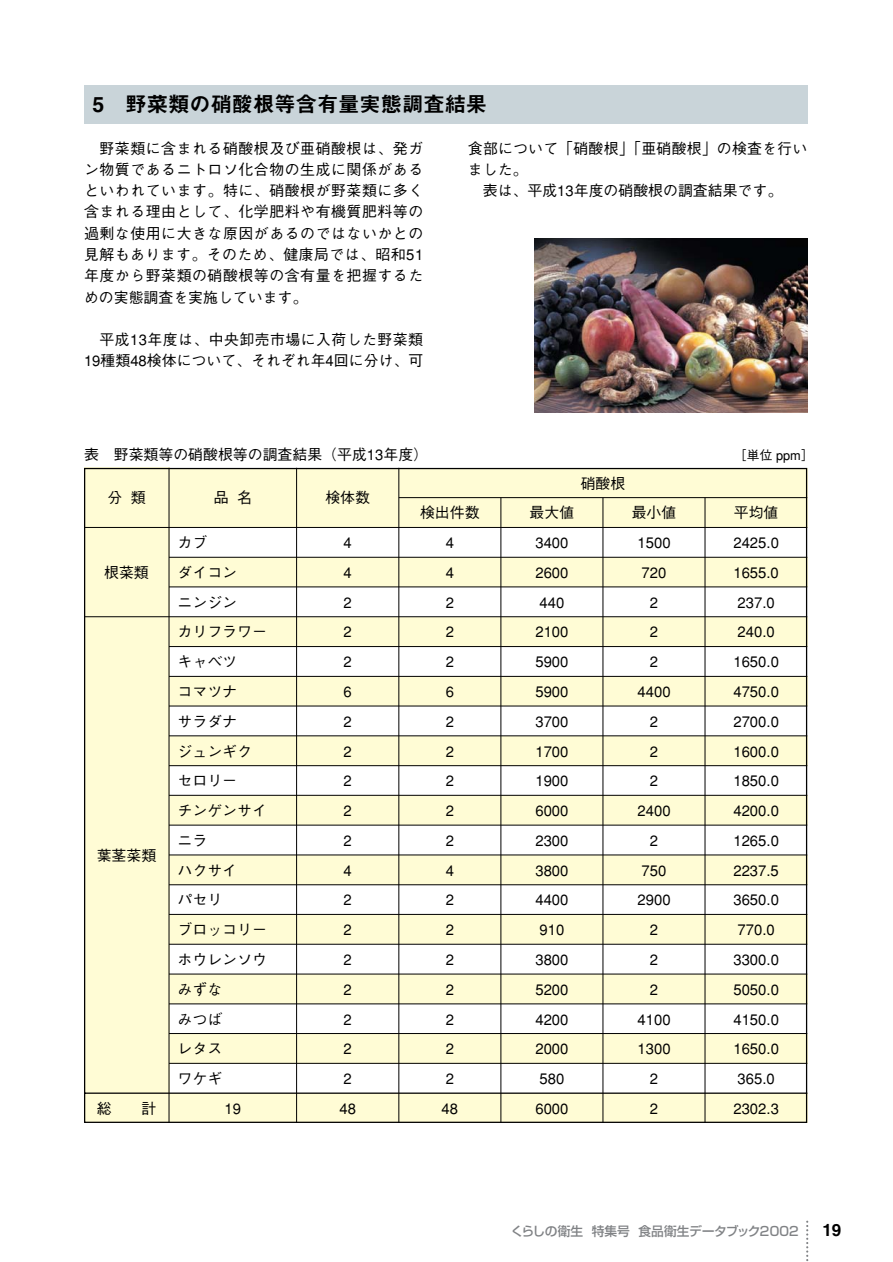
<style>
.page{position:relative;width:893px;height:1262px;background:#fff}
.page>*{position:absolute;margin:0;border:0;box-sizing:border-box;transform-origin:0 0}
.t1{font:21.3px "Midashi Go MB31";color:#000}
.t2{font:16.95px "Midashi Go MB31";color:#000}
.t3{font:500 14.85px/21.3px "Gothic BBB";color:#000;text-align:justify}
.t4{font:500 12.75px "Shin Go";color:#808285}
.t5{font:500 12.75px "Gothic BBB";color:#000}
</style>
<div class="page">
<svg style="left:806px;top:1221px;width:2px;height:40px"></svg>
<div style="left:84px;top:85px;width:723px;height:38px;background:#c9d4d9"></div>
<img style="left:535px;top:238px;width:272px;height:174px">
<svg style="left:84px;top:467px;width:724px;height:656px"></svg>
<hr style="left:169px;top:468px;width:1px;height:655px;background:#000">
<hr style="left:296px;top:468px;width:1px;height:655px;background:#000">
<hr style="left:398px;top:468px;width:1px;height:655px;background:#000">
<hr style="left:500px;top:497px;width:1px;height:626px;background:#000">
<hr style="left:602px;top:497px;width:1px;height:626px;background:#000">
<hr style="left:704px;top:497px;width:1px;height:626px;background:#000">
<h1 class="t1" style="left:92px;top:96px;width:396px">5 野菜類の硝酸根等含有量実態調査結果</h1>
<p class="t3" style="left:84px;top:139px;width:341px;text-indent:15px">野菜類に含まれる硝酸根及び亜硝酸根は、発ガン物質であるニトロソ化合物の生成に関係があるといわれています。特に、硝酸根が野菜類に多く含まれる理由として、化学肥料や有機質肥料等の過剰な使用に大きな原因があるのではないかとの見解もあります。そのため、健康局では、昭和51年度から野菜類の硝酸根等の含有量を把握するための実態調査を実施しています。</p>
<p class="t3" style="left:84px;top:331px;width:341px;text-align:right">平成13年度は、中央卸売市場に入荷した野菜類<br>19種類48検体について、それぞれ年4回に分け、可</p>
<p class="t3" style="left:468px;top:139px;width:341px">食部について「硝酸根」「亜硝酸根」の検査を行い</p>
<p class="t3" style="left:468px;top:161px;width:61px">ました。</p>
<p class="t3" style="left:483px;top:182px;width:301px">表は、平成13年度の硝酸根の調査結果です。</p>
<p class="t3" style="left:84px;top:446px;width:345px">表　野菜類等の硝酸根等の調査結果（平成13年度）</p>
<p class="t5" style="left:734px;top:450px;width:81px">［単位 ppm］</p>
<p class="t3" style="left:107px;top:489px;width:40px">分類</p>
<p class="t3" style="left:104px;top:563px;width:46px">根菜類</p>
<p class="t3" style="left:97px;top:846px;width:61px">葉茎菜類</p>
<p class="t3" style="left:97px;top:1099px;width:61px">総　　計</p>
<p class="t3" style="left:214px;top:489px;width:40px">品名</p>
<p class="t3" style="left:325px;top:489px;width:46px">検体数</p>
<p class="t3" style="left:580px;top:474px;width:46px">硝酸根</p>
<p class="t3" style="left:420px;top:504px;width:61px">検出件数</p>
<p class="t3" style="left:529px;top:504px;width:46px">最大値</p>
<p class="t3" style="left:631px;top:504px;width:46px">最小値</p>
<p class="t3" style="left:733px;top:504px;width:46px">平均値</p>
<p class="t3" style="left:177px;top:534px;width:31px">カブ</p>
<p class="t3" style="left:343px;top:534px;width:10px">4</p>
<p class="t3" style="left:445px;top:534px;width:10px">4</p>
<p class="t3" style="left:535px;top:534px;width:35px">3400</p>
<p class="t3" style="left:637px;top:534px;width:35px">1500</p>
<p class="t3" style="left:733px;top:534px;width:47px">2425.0</p>
<p class="t3" style="left:177px;top:563px;width:61px">ダイコン</p>
<p class="t3" style="left:343px;top:563px;width:10px">4</p>
<p class="t3" style="left:445px;top:563px;width:10px">4</p>
<p class="t3" style="left:535px;top:563px;width:35px">2600</p>
<p class="t3" style="left:641px;top:563px;width:26px">720</p>
<p class="t3" style="left:733px;top:563px;width:47px">1655.0</p>
<p class="t3" style="left:177px;top:593px;width:61px">ニンジン</p>
<p class="t3" style="left:343px;top:593px;width:10px">2</p>
<p class="t3" style="left:445px;top:593px;width:10px">2</p>
<p class="t3" style="left:539px;top:593px;width:26px">440</p>
<p class="t3" style="left:650px;top:593px;width:10px">2</p>
<p class="t3" style="left:737px;top:593px;width:39px">237.0</p>
<p class="t3" style="left:177px;top:623px;width:91px">カリフラワー</p>
<p class="t3" style="left:343px;top:623px;width:10px">2</p>
<p class="t3" style="left:445px;top:623px;width:10px">2</p>
<p class="t3" style="left:535px;top:623px;width:35px">2100</p>
<p class="t3" style="left:650px;top:623px;width:10px">2</p>
<p class="t3" style="left:737px;top:623px;width:39px">240.0</p>
<p class="t3" style="left:177px;top:653px;width:61px">キャベツ</p>
<p class="t3" style="left:343px;top:653px;width:10px">2</p>
<p class="t3" style="left:445px;top:653px;width:10px">2</p>
<p class="t3" style="left:535px;top:653px;width:35px">5900</p>
<p class="t3" style="left:650px;top:653px;width:10px">2</p>
<p class="t3" style="left:733px;top:653px;width:47px">1650.0</p>
<p class="t3" style="left:177px;top:682px;width:61px">コマツナ</p>
<p class="t3" style="left:343px;top:682px;width:10px">6</p>
<p class="t3" style="left:445px;top:682px;width:10px">6</p>
<p class="t3" style="left:535px;top:682px;width:35px">5900</p>
<p class="t3" style="left:637px;top:682px;width:35px">4400</p>
<p class="t3" style="left:733px;top:682px;width:47px">4750.0</p>
<p class="t3" style="left:177px;top:712px;width:61px">サラダナ</p>
<p class="t3" style="left:343px;top:712px;width:10px">2</p>
<p class="t3" style="left:445px;top:712px;width:10px">2</p>
<p class="t3" style="left:535px;top:712px;width:35px">3700</p>
<p class="t3" style="left:650px;top:712px;width:10px">2</p>
<p class="t3" style="left:733px;top:712px;width:47px">2700.0</p>
<p class="t3" style="left:177px;top:742px;width:76px">ジュンギク</p>
<p class="t3" style="left:343px;top:742px;width:10px">2</p>
<p class="t3" style="left:445px;top:742px;width:10px">2</p>
<p class="t3" style="left:535px;top:742px;width:35px">1700</p>
<p class="t3" style="left:650px;top:742px;width:10px">2</p>
<p class="t3" style="left:733px;top:742px;width:47px">1600.0</p>
<p class="t3" style="left:177px;top:772px;width:61px">セロリー</p>
<p class="t3" style="left:343px;top:772px;width:10px">2</p>
<p class="t3" style="left:445px;top:772px;width:10px">2</p>
<p class="t3" style="left:535px;top:772px;width:35px">1900</p>
<p class="t3" style="left:650px;top:772px;width:10px">2</p>
<p class="t3" style="left:733px;top:772px;width:47px">1850.0</p>
<p class="t3" style="left:177px;top:802px;width:91px">チンゲンサイ</p>
<p class="t3" style="left:343px;top:802px;width:10px">2</p>
<p class="t3" style="left:445px;top:802px;width:10px">2</p>
<p class="t3" style="left:535px;top:802px;width:35px">6000</p>
<p class="t3" style="left:637px;top:802px;width:35px">2400</p>
<p class="t3" style="left:733px;top:802px;width:47px">4200.0</p>
<p class="t3" style="left:177px;top:831px;width:31px">ニラ</p>
<p class="t3" style="left:343px;top:831px;width:10px">2</p>
<p class="t3" style="left:445px;top:831px;width:10px">2</p>
<p class="t3" style="left:535px;top:831px;width:35px">2300</p>
<p class="t3" style="left:650px;top:831px;width:10px">2</p>
<p class="t3" style="left:733px;top:831px;width:47px">1265.0</p>
<p class="t3" style="left:177px;top:861px;width:61px">ハクサイ</p>
<p class="t3" style="left:343px;top:861px;width:10px">4</p>
<p class="t3" style="left:445px;top:861px;width:10px">4</p>
<p class="t3" style="left:535px;top:861px;width:35px">3800</p>
<p class="t3" style="left:641px;top:861px;width:26px">750</p>
<p class="t3" style="left:733px;top:861px;width:47px">2237.5</p>
<p class="t3" style="left:177px;top:891px;width:46px">パセリ</p>
<p class="t3" style="left:343px;top:891px;width:10px">2</p>
<p class="t3" style="left:445px;top:891px;width:10px">2</p>
<p class="t3" style="left:535px;top:891px;width:35px">4400</p>
<p class="t3" style="left:637px;top:891px;width:35px">2900</p>
<p class="t3" style="left:733px;top:891px;width:47px">3650.0</p>
<p class="t3" style="left:177px;top:921px;width:91px">ブロッコリー</p>
<p class="t3" style="left:343px;top:921px;width:10px">2</p>
<p class="t3" style="left:445px;top:921px;width:10px">2</p>
<p class="t3" style="left:539px;top:921px;width:26px">910</p>
<p class="t3" style="left:650px;top:921px;width:10px">2</p>
<p class="t3" style="left:737px;top:921px;width:39px">770.0</p>
<p class="t3" style="left:177px;top:950px;width:91px">ホウレンソウ</p>
<p class="t3" style="left:343px;top:950px;width:10px">2</p>
<p class="t3" style="left:445px;top:950px;width:10px">2</p>
<p class="t3" style="left:535px;top:950px;width:35px">3800</p>
<p class="t3" style="left:650px;top:950px;width:10px">2</p>
<p class="t3" style="left:733px;top:950px;width:47px">3300.0</p>
<p class="t3" style="left:177px;top:980px;width:46px">みずな</p>
<p class="t3" style="left:343px;top:980px;width:10px">2</p>
<p class="t3" style="left:445px;top:980px;width:10px">2</p>
<p class="t3" style="left:535px;top:980px;width:35px">5200</p>
<p class="t3" style="left:650px;top:980px;width:10px">2</p>
<p class="t3" style="left:733px;top:980px;width:47px">5050.0</p>
<p class="t3" style="left:177px;top:1010px;width:46px">みつば</p>
<p class="t3" style="left:343px;top:1010px;width:10px">2</p>
<p class="t3" style="left:445px;top:1010px;width:10px">2</p>
<p class="t3" style="left:535px;top:1010px;width:35px">4200</p>
<p class="t3" style="left:637px;top:1010px;width:35px">4100</p>
<p class="t3" style="left:733px;top:1010px;width:47px">4150.0</p>
<p class="t3" style="left:177px;top:1040px;width:46px">レタス</p>
<p class="t3" style="left:343px;top:1040px;width:10px">2</p>
<p class="t3" style="left:445px;top:1040px;width:10px">2</p>
<p class="t3" style="left:535px;top:1040px;width:35px">2000</p>
<p class="t3" style="left:637px;top:1040px;width:35px">1300</p>
<p class="t3" style="left:733px;top:1040px;width:47px">1650.0</p>
<p class="t3" style="left:177px;top:1069px;width:46px">ワケギ</p>
<p class="t3" style="left:343px;top:1069px;width:10px">2</p>
<p class="t3" style="left:445px;top:1069px;width:10px">2</p>
<p class="t3" style="left:539px;top:1069px;width:26px">580</p>
<p class="t3" style="left:650px;top:1069px;width:10px">2</p>
<p class="t3" style="left:737px;top:1069px;width:39px">365.0</p>
<p class="t3" style="left:225px;top:1099px;width:18px">19</p>
<p class="t3" style="left:339px;top:1099px;width:18px">48</p>
<p class="t3" style="left:441px;top:1099px;width:18px">48</p>
<p class="t3" style="left:535px;top:1099px;width:35px">6000</p>
<p class="t3" style="left:650px;top:1099px;width:10px">2</p>
<p class="t3" style="left:733px;top:1099px;width:47px">2302.3</p>
<p class="t4" style="left:511px;top:1226px;width:289px">くらしの衛生 特集号 食品衛生データブック2002</p>
<p class="t2" style="left:822px;top:1223px;width:20px">19</p>
</div>
